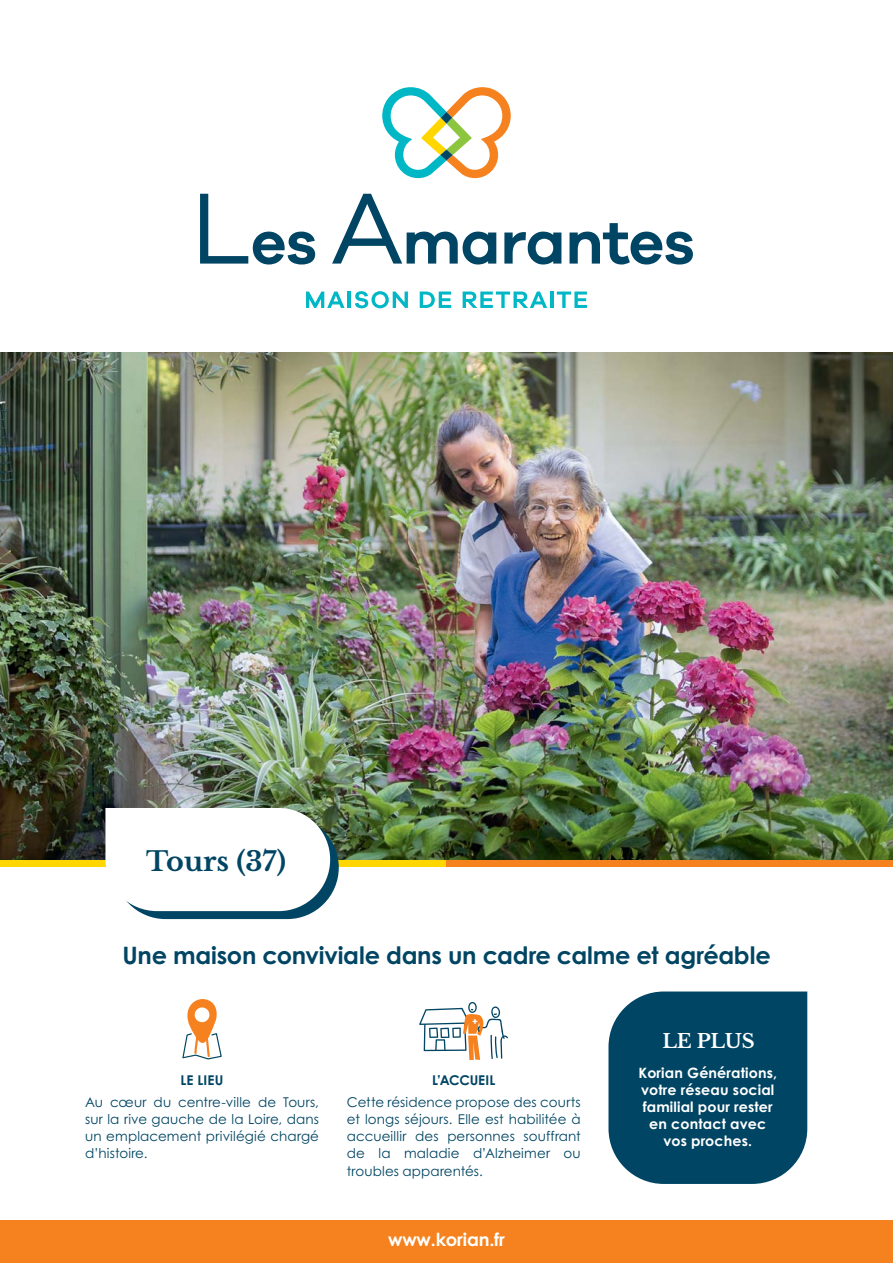
<style>
.page{position:relative;width:893px;height:1263px;background:#fff}
.page>*{position:absolute;margin:0;border:0;box-sizing:border-box;transform-origin:0 0}
.t1{font:700 27px "Libre Baskerville";color:#004563}
.t2{font:700 24px "Century Gothic Std";letter-spacing:-.01em;color:#004563}
.t3{font:700 19.5px "Libre Baskerville";letter-spacing:-.01em;color:#fff}
.t4{font:700 18px "Century Gothic Std";letter-spacing:-.01em;color:#fff}
.t5{font:700 14.25px/17.1px "Century Gothic Std";letter-spacing:.01em;color:#fff;text-align:center}
.t6{font:13.5px/17.2px "Century Gothic Std";letter-spacing:.01em;color:#004563;text-align:justify}
.t7{font:700 13.5px "Century Gothic Std";letter-spacing:.005em;color:#004563}
</style>
<div class="page">
<img style="left:0;top:352px;width:893px;height:508px">
<div style="left:0;top:860px;width:446px;height:7px;background:#ffd600"></div>
<div style="left:446px;top:860px;width:447px;height:7px;background:#f5821f"></div>
<div style="left:608px;top:991px;width:199px;height:193px;background:#004563"></div>
<svg style="left:105px;top:808px;width:234px;height:111px"></svg>
<svg style="left:419px;top:1002px;width:89px;height:58px"></svg>
<svg style="left:182px;top:999px;width:40px;height:61px"></svg>
<div style="left:195px;top:1007px;width:14px;height:15px;background:#fff;border-radius:50%"></div>
<div style="left:0;top:1220px;width:893px;height:43px;background:#f5821f"></div>
<svg style="left:382px;top:87px;width:129px;height:91px"></svg>
<svg style="left:306px;top:292px;width:39px;height:16px"></svg>
<hr style="left:347px;top:292px;width:4px;height:16px;background:#00b7c6">
<svg style="left:355px;top:291px;width:53px;height:17px"></svg>
<svg style="left:420px;top:292px;width:31px;height:16px"></svg>
<svg style="left:463px;top:292px;width:84px;height:16px"></svg>
<hr style="left:550px;top:292px;width:3px;height:16px;background:#00b7c6">
<svg style="left:557px;top:292px;width:30px;height:16px"></svg>
<svg style="left:200px;top:194px;width:493px;height:70px"></svg>
<h1 class="t1" style="left:146px;top:846px;width:141px">Tours (37)</h1>
<h2 class="t2" style="left:122px;top:947px;width:650px">Une maison conviviale dans un cadre calme et agréable</h2>
<p class="t7" style="left:181px;top:1075px;width:45px">LE LIEU</p>
<p class="t7" style="left:432px;top:1075px;width:65px">L’ACCUEIL</p>
<p class="t6" style="left:85px;top:1095px;width:235px">Au cœur du centre-ville de Tours, sur la rive gauche de la Loire, dans un emplacement privilégié chargé d’histoire.</p>
<p class="t6" style="left:347px;top:1095px;width:235px">Cette résidence propose des courts et longs séjours. Elle est habilitée à accueillir des personnes souffrant de la maladie d’Alzheimer ou troubles apparentés.</p>
<h3 class="t4" style="left:388px;top:1233px;width:118px">www.korian.fr</h3>
<h3 class="t3" style="left:662px;top:1030px;width:94px">LE PLUS</h3>
<p class="t5" style="left:638px;top:1066px;width:140px">Korian Générations, votre réseau social familial pour rester en contact avec vos proches.</p>
</div>
